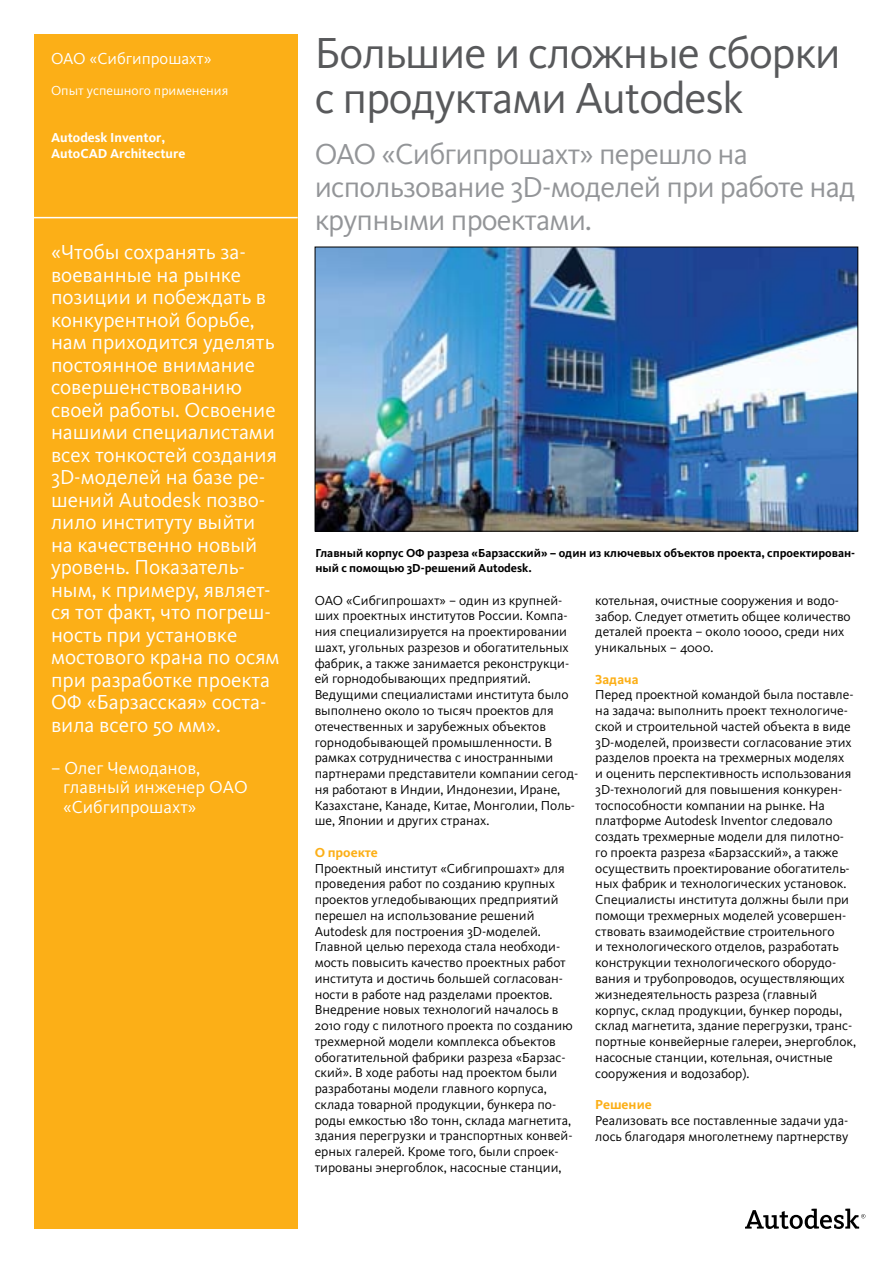
<style>
.page{position:relative;width:893px;height:1263px;background:#fff}
.page>*{position:absolute;margin:0;border:0;box-sizing:border-box;transform-origin:0 0}
.t1{font:45px/45px "Kievit CY";letter-spacing:-.025em;color:#58595b}
.t2{font:30px/33px "Kievit CY";letter-spacing:-.025em;color:#939598}
.t3{font:21px/22.5px "Kievit CY";color:#fff}
.t4{font:18px/19.5px "Kievit CY";color:#fff}
.t5{font:16.5px "Kievit CY";color:#fff}
.t6{font:13.5px/15.8px "Kievit CY";color:#000}
.t7{font:700 13.5px/15.8px "Kievit CY";color:#fff}
.t8{font:13.5px "Kievit CY";color:#fff}
.t9{font:700 13.5px "Kievit CY";color:#fcaf17}
.t10{font:700 12px/15px "Kievit CY";color:#000}
</style>
<div class="page">
<div style="left:34px;top:34px;width:264px;height:1195px;background:#fcaf17"></div>
<svg style="left:745px;top:1208px;width:120px;height:21px"></svg>
<img style="left:317px;top:249px;width:539px;height:280px">
<hr style="left:34px;top:217px;width:264px;height:1px;background:#fff">
<p class="t5" style="left:51px;top:49px;width:162px">ОАО «Сибгипрошахт»</p>
<p class="t8" style="left:51px;top:83px;width:179px">Опыт успешного применения</p>
<p class="t7" style="left:51px;top:130px;width:136px">Autodesk Inventor,<br>AutoCAD Architecture</p>
<p class="t3" style="left:51px;top:242px;width:230px">«Чтобы сохранять за&shy;воеванные на рынке позиции и побеждать в конкурентной борьбе, нам приходится уделять постоянное внимание совершенствованию своей работы. Освоение нашими специалистами всех тонкостей создания<br>3D-моделей на базе ре&shy;шений Autodesk позво&shy;лило институту выйти на качественно новый уровень. Показатель&shy;ным, к примеру, являет&shy;ся тот факт, что погреш&shy;ность при установке мостового крана по осям при разработке проекта<br>ОФ «Барзасская» соста&shy;вила всего 50 мм».</p>
<h3 class="t4" style="left:63px;top:759px;width:186px;text-indent:-12px">– Олег Чемоданов, главный инженер ОAО «Сибгипрошахт»</h3>
<h1 class="t1" style="left:315px;top:32px;width:528px">Большие и сложные сборки с продуктами Autodesk</h1>
<h2 class="t2" style="left:315px;top:139px;width:543px">ОАО «Сибгипрошахт» перешло на использование 3D-моделей при работе над крупными проектами.</h2>
<p class="t10" style="left:315px;top:546px;width:541px">Главный корпус ОФ разреза «Барзасский» – один из ключевых объектов проекта, спроектирован&shy;ный с помощью 3D-решений Autodesk.</p>
<p class="t6" style="left:315px;top:593px;width:265px">ОАО «Сибгипрошахт» – один из крупней&shy;ших проектных институтов России. Компа&shy;ния специализируется на проектировании шахт, угольных разрезов и обогатительных фабрик, а также занимается реконструкци&shy;ей горнодобывающих предприятий.<br>Ведущими специалистами института было выполнено около 10 тысяч проектов для отечественных и зарубежных объектов горнодобывающей промышленности. В рамках сотрудничества с иностранными партнерами представители компании сегод&shy;ня работают в Индии, Индонезии, Иране, Казахстане, Канаде, Китае, Монголии, Поль&shy;ше, Японии и других странах.</p>
<p class="t9" style="left:315px;top:845px;width:65px">О проекте</p>
<p class="t6" style="left:315px;top:860px;width:260px">Проектный институт «Сибгипрошахт» для проведения работ по созданию крупных проектов угледобывающих предприятий перешел на использование решений Autodesk для построения 3D-моделей.<br>Главной целью перехода стала необходи&shy;мость повысить качество проектных работ института и достичь большей согласован&shy;ности в работе над разделами проектов.<br>Внедрение новых технологий началось в 2010 году с пилотного проекта по созданию трехмерной модели комплекса объектов обогатительной фабрики разреза «Барзас&shy;ский». В ходе работы над проектом были разработаны модели главного корпуса, склада товарной продукции, бункера по&shy;роды емкостью 180 тонн, склада магнетита, здания перегрузки и транспортных конвей&shy;ерных галерей. Кроме того, были спроек&shy;тированы энергоблок, насосные станции,</p>
<p class="t6" style="left:595px;top:593px;width:257px">котельная, очистные сооружения и водо&shy;забор. Следует отметить общее количество деталей проекта – около 10000, среди них уникальных – 4000.</p>
<p class="t9" style="left:595px;top:672px;width:45px">Задача</p>
<p class="t6" style="left:595px;top:687px;width:262px">Перед проектной командой была поставле&shy;на задача: выполнить проект технологиче&shy;ской и строительной частей объекта в виде 3D-моделей, произвести согласование этих разделов проекта на трехмерных моделях<br>и оценить перспективность использования 3D-технологий для повышения конкурен&shy;тоспособности компании на рынке. На платформе Autodesk Inventor следовало создать трехмерные модели для пилотно&shy;го проекта разреза «Барзасский», а также осуществить проектирование обогатитель&shy;ных фабрик и технологических установок.<br>Специалисты института должны были при помощи трехмерных моделей усовершен&shy;ствовать взаимодействие строительного<br>и технологического отделов, разработать конструкции технологического оборудо&shy;вания и трубопроводов, осуществляющих жизнедеятельность разреза (главный корпус, склад продукции, бункер породы, склад магнетита, здание перегрузки, транс&shy;портные конвейерные галереи, энергоблок, насосные станции, котельная, очистные сооружения и водозабор).</p>
<p class="t9" style="left:595px;top:1097px;width:58px">Решение</p>
<p class="t6" style="left:595px;top:1113px;width:254px">Реализовать все поставленные задачи уда&shy;лось благодаря многолетнему партнерству</p>
</div>
